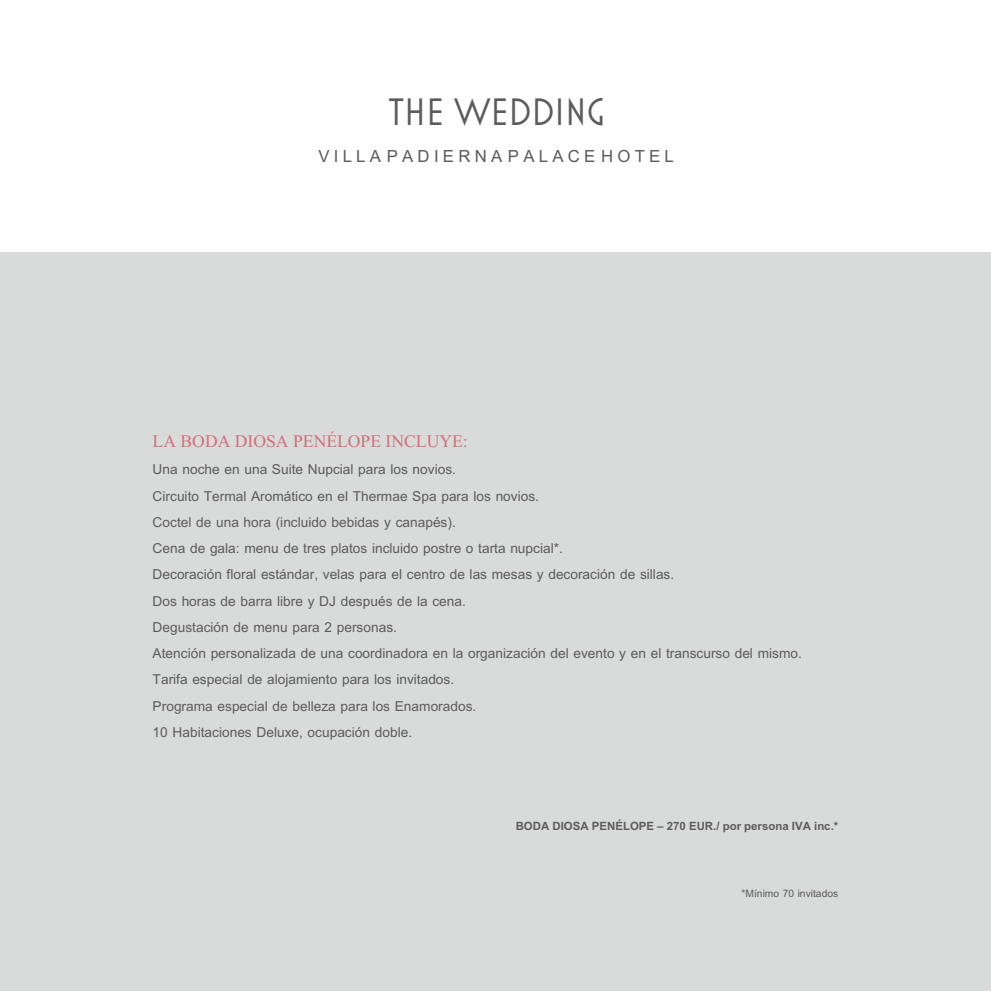
<style>
.page{position:relative;width:991px;height:991px;background:#fff}
.page>*{position:absolute;margin:0;border:0;box-sizing:border-box;transform-origin:0 0}
.t1{font:38.85px "Mostra Three";color:#5d5b5e}
.t2{font:25.55px "Browallia UPC";letter-spacing:.165em;color:#5d5b5e}
.t3{font:22.75px "Kokila";color:#d17078}
.t4{font:21px/26.2px "Browallia UPC";color:#5d5b5e}
.t5{font:700 17.5px "Browallia UPC";color:#5d5b5e}
.t6{font:15.75px "Browallia UPC";color:#5d5b5e}
</style>
<div class="page">
<div style="left:0;top:252px;width:990px;height:738px;background:#d9dada"></div>
<h1 class="t1" style="left:388px;top:91px;width:218px">THE WEDDING</h1>
<p class="t2" style="left:318px;top:141px;width:357px">VILLA PADIERNA PALACE HOTEL</p>
<p class="t3" style="left:153px;top:425px;width:317px">LA BODA DIOSA PENÉLOPE INCLUYE:</p>
<p class="t4" style="left:153px;top:455px;width:650px">Una noche en una Suite Nupcial para los novios.<br>Circuito Termal Aromático en el Thermae Spa para los novios.<br>Coctel de una hora (incluido bebidas y canapés).<br>Cena de gala: menu de tres platos incluido postre o tarta nupcial*.<br>Decoración floral estándar, velas para el centro de las mesas y decoración de sillas.<br>Dos horas de barra libre y DJ después de la cena.<br>Degustación de menu para 2 personas.<br>Atención personalizada de una coordinadora en la organización del evento y en el transcurso del mismo.<br>Tarifa especial de alojamiento para los invitados.<br>Programa especial de belleza para los Enamorados.<br>10 Habitaciones Deluxe, ocupación doble.</p>
<p class="t5" style="left:515px;top:814px;width:324px">BODA DIOSA PENÉLOPE – 270 EUR./ por persona IVA inc.*</p>
<p class="t6" style="left:741px;top:883px;width:98px">*Mínimo 70 invitados</p>
</div>
